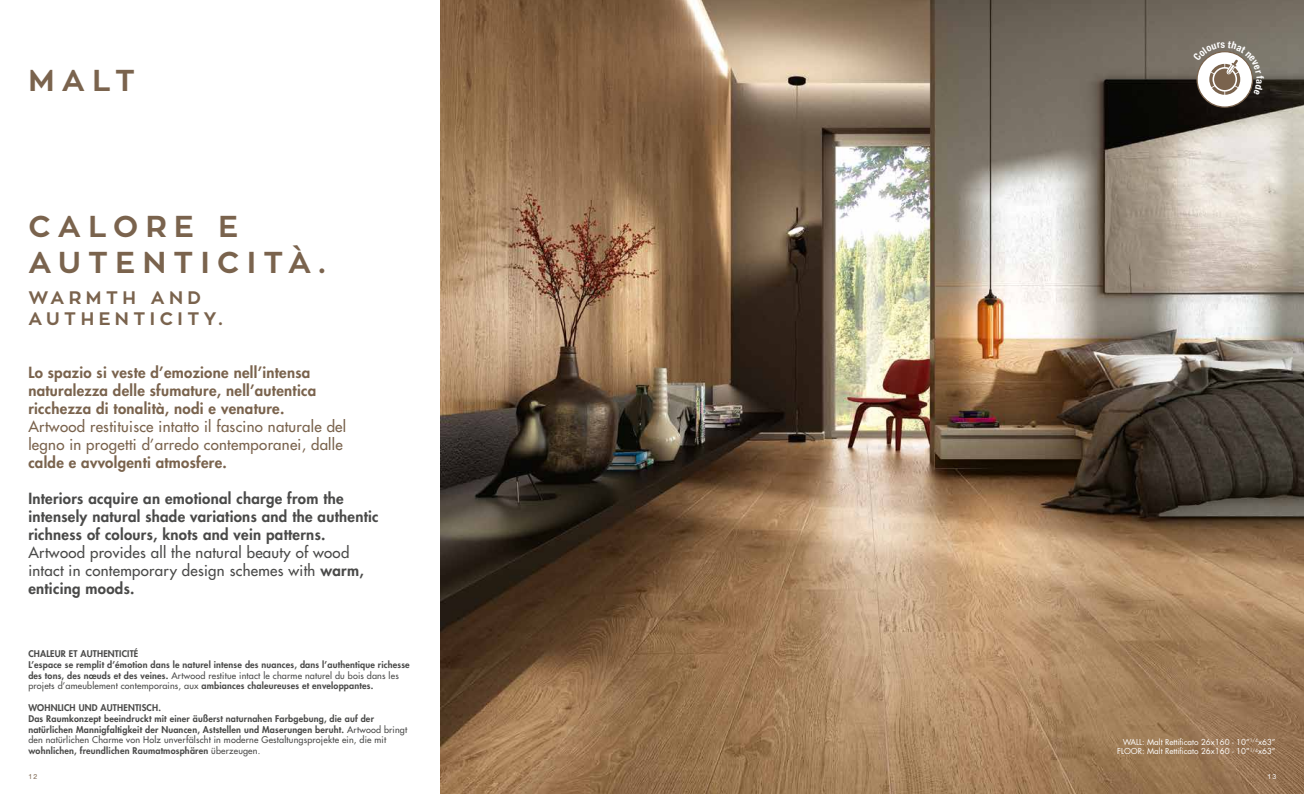
<style>
.page{position:relative;width:1304px;height:794px;background:#fff}
.page>*{position:absolute;margin:0;border:0;box-sizing:border-box;transform-origin:0 0}
.t1{font:700 30px/36px "Zona Pro";letter-spacing:.25em;color:#7a634d}
.t2{font:700 18px/21.6px "Zona Pro";letter-spacing:.25em;color:#7a634d}
.t3{font:800 15px/18px "Futura Std";letter-spacing:.02em;color:#7a634d}
.t4{font:800 15px/18px "Futura Std";letter-spacing:.02em;color:#4a4a49}
.t5{font:500 15px/18px "Futura Std";letter-spacing:.02em;color:#4a4a49}
.t6{font:500 15px/18px "Futura Std";letter-spacing:.02em;color:#7a634d}
.t7{font:800 9px/10.8px "Futura Std";letter-spacing:.02em;color:#4a4a49}
.t8{font:8px/9.6px "Futura Std";color:#fff;text-align:right}
.t9{font:7px "Helvetica Neue LT Std";color:#7a634d}
.t10{font:7px "Helvetica Neue LT Std";color:#fff}
.s1{font-weight:800}
.s2{font-weight:500}
</style>
<div class="page">
<img style="left:440px;top:0;width:864px;height:794px">
<div style="left:1197px;top:52px;width:55px;height:55px;background:#fff;border-radius:50%"></div>
<svg style="left:1193px;top:41px;width:71px;height:54px"></svg>
<h1 class="t1" style="left:28px;top:62px;width:108px">MALT</h1>
<h1 class="t1" style="left:28px;top:209px;width:299px">CALORE E<br>AUTENTICITÀ.</h1>
<h2 class="t2" style="left:28px;top:286px;width:196px">WARMTH AND<br>AUTHENTICITY.</h2>
<h3 class="t3" style="left:28px;top:364px;width:289px">Lo spazio si veste d’emozione nell’intensa naturalezza delle sfumature, nell’autentica ricchezza di tonalità, nodi e venature.</h3>
<h3 class="t6" style="left:28px;top:418px;width:319px">Artwood restituisce intatto il fascino naturale del legno in progetti d’arredo contemporanei, dalle</h3>
<h3 class="t3" style="left:28px;top:454px;width:200px">calde e avvolgenti atmosfere.</h3>
<h3 class="t4" style="left:28px;top:490px;width:352px">Interiors acquire an emotional charge from the intensely natural shade variations and the authentic richness of colours, knots and vein patterns.</h3>
<h3 class="t5" style="left:28px;top:544px;width:337px">Artwood provides all the natural beauty of wood intact in contemporary design schemes with <span class="s1">warm, enticing moods.</span></h3>
<p class="t7" style="left:28px;top:648px;width:383px">CHALEUR ET AUTHENTICITÉ<br>L’espace se remplit d’émotion dans le naturel intense des nuances, dans l’authentique richesse des tons, des nœuds et des veines. <span class="s2">Artwood restitue intact le charme naturel du bois dans les projets d’ameublement contemporains, aux</span> ambiances chaleureuses et enveloppantes.</p>
<p class="t7" style="left:28px;top:702px;width:380px">WOHNLICH UND AUTHENTISCH.<br>Das Raumkonzept beeindruckt mit einer äußerst naturnahen Farbgebung, die auf der natürlichen Mannigfaltigkeit der Nuancen, Aststellen und Maserungen beruht. <span class="s2">Artwood bringt den natürlichen Charme von Holz unverfälscht in moderne Gestaltungsprojekte ein, die mit </span>wohnlichen, freundlichen Raumatmosphären <span class="s2">überzeugen.</span></p>
<p class="t8" style="left:1117px;top:737px;width:160px">WALL: Malt Rettificato 26x160 - 10”<sup>1/4</sup>x63”<br>FLOOR: Malt Rettificato 26x160 - 10”<sup>1/4</sup>x63”</p>
<p class="t9" style="left:28px;top:772px;width:11px">12</p>
<p class="t10" style="left:1267px;top:772px;width:11px">13</p>
</div>
